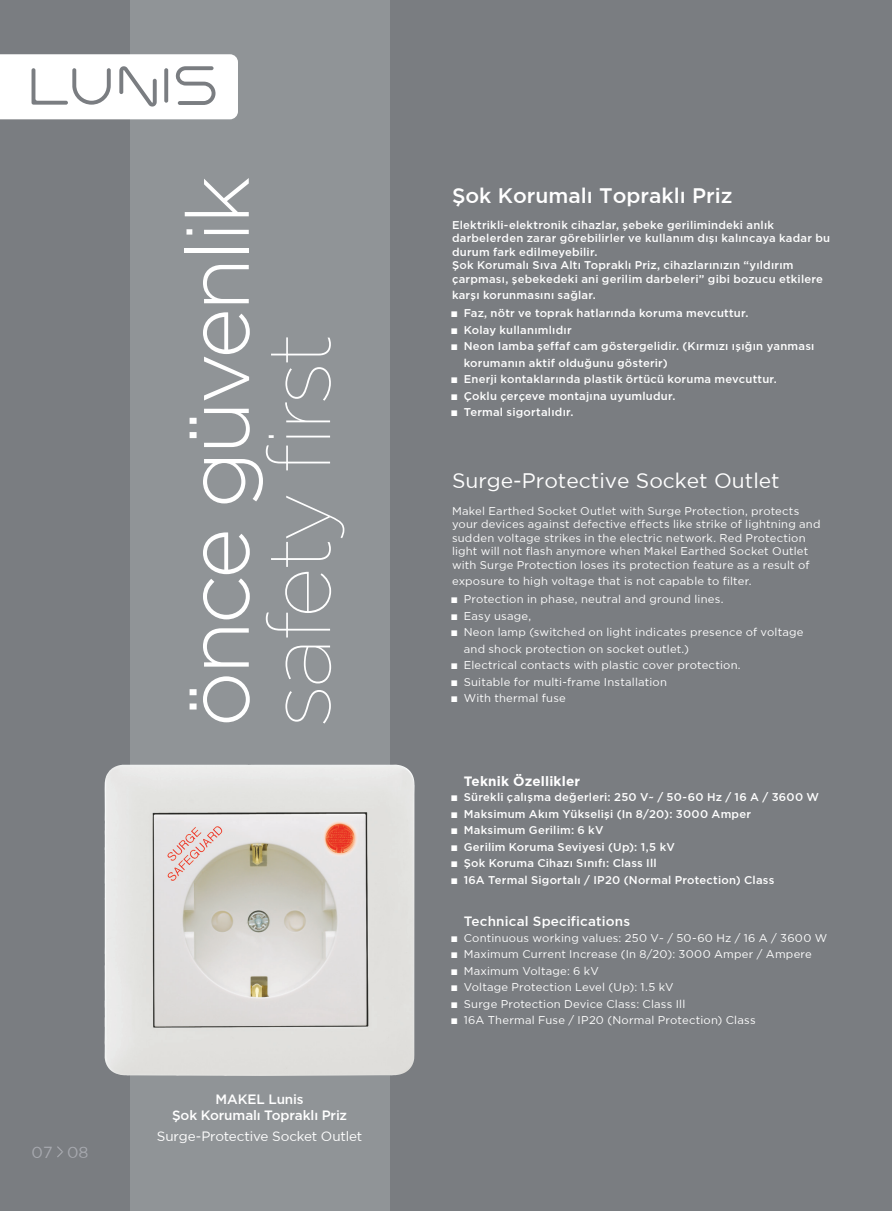
<style>
.page{position:relative;width:892px;height:1211px;background:#7a7d81}
.page>*{position:absolute;margin:0;border:0;box-sizing:border-box;transform-origin:0 0}
.t1{font:300 87.75px "Gotham";letter-spacing:-.04em;color:#fff}
.t2{font:100 87.75px "Gotham";letter-spacing:-.04em;color:#fff}
.t3{font:21px "Gotham TRUN";color:#fff}
.t4{font:500 21px "Gotham TRUN";color:#fff}
.t5{font:16.05px "Gotham TRUN";color:#a7a9af}
.t6{font:500 13.5px/16.2px "Gotham TRUN";letter-spacing:-.005em;color:#fff;text-align:center}
.t7{font:13.5px "Gotham TRUN";letter-spacing:-.015em;color:#fff}
.t8{font:500 13.5px "Gotham TRUN";letter-spacing:.015em;color:#fff}
.t9{font:700 13.5px "Gotham TRUN";letter-spacing:.015em;color:#fff}
.t10{font:11.25px/13.5px "Gotham TRUN";letter-spacing:.02em;color:#fff}
.t11{font:500 11.25px/13.5px "Gotham TRUN";letter-spacing:.02em;color:#fff}
.s1{font-family:"BBY Apex";font-weight:400;font-style:italic}
.s2{font-family:"BBY Apex";font-style:italic}
</style>
<div class="page">
<div style="left:130px;top:0;width:259px;height:1211px;background:#909497"></div>
<img style="left:104px;top:765px;width:296px;height:311px">
<svg style="left:0;top:54px;width:238px;height:65px;background:#f0f0f1"></svg>
<svg style="left:57px;top:1146px;width:6px;height:11px"></svg>
<h1 class="t1" style="left:162px;top:727px;width:554px;rotate:-90deg">önce güvenlik</h1>
<h1 class="t2" style="left:245px;top:727px;width:396px;rotate:-90deg">safety first</h1>
<h3 class="t5" style="left:32px;top:1143px;width:59px">07 08</h3>
<p class="t6" style="left:172px;top:1091px;width:177px">MAKEL Lunis<br>Şok Korumalı Topraklı Priz</p>
<p class="t7" style="left:157px;top:1129px;width:207px">Surge-Protective Socket Outlet</p>
<h2 class="t4" style="left:452px;top:183px;width:282px">Şok Korumalı Topraklı Priz</h2>
<p class="t11" style="left:452px;top:218px;width:380px">Elektrikli-elektronik cihazlar, şebeke gerilimindeki anlık darbelerden zarar görebilirler ve kullanım dışı kalıncaya kadar bu durum fark edilmeyebilir.<br>Şok Korumalı Sıva Altı Topraklı Priz, cihazlarınızın “yıldırım çarpması, şebekedeki ani gerilim darbeleri” gibi bozucu etkilere</p>
<p class="t11" style="left:452px;top:288px;width:145px">karşı korunmasını sağlar.</p>
<p class="t11" style="left:451px;top:306px;width:299px"><span class="s1">▪</span> Faz, nötr ve toprak hatlarında koruma mevcuttur.</p>
<p class="t11" style="left:451px;top:323px;width:122px"><span class="s1">▪</span> Kolay kullanımlıdır</p>
<p class="t11" style="left:464px;top:338px;width:352px;line-height:16.5px;text-indent:-13px"><span class="s1">▪</span> Neon Iamba şeffaf cam göstergelidir. (Kırmızı ışığın yanması korumanın aktif olduğunu gösterir)</p>
<p class="t11" style="left:451px;top:372px;width:327px"><span class="s1">▪</span> Enerji kontaklarında plastik örtücü koruma mevcuttur.</p>
<p class="t11" style="left:451px;top:389px;width:226px"><span class="s1">▪</span> Çoklu çerçeve montajına uyumludur.</p>
<p class="t11" style="left:451px;top:405px;width:124px"><span class="s1">▪</span> Termal sigortalıdır.</p>
<h2 class="t3" style="left:452px;top:469px;width:329px">Surge-Protective Socket Outlet</h2>
<p class="t10" style="left:452px;top:504px;width:370px">Makel Earthed Socket Outlet with Surge Protection, protects your devices against defective effects like strike of lightning and sudden voltage strikes in the electric network. Red Protection light will not flash anymore when Makel Earthed Socket Outlet with Surge Protection loses its protection feature as a result of</p>
<p class="t10" style="left:452px;top:574px;width:301px">exposure to high voltage that is not capable to filter.</p>
<p class="t10" style="left:451px;top:592px;width:274px"><span class="s2">▪</span> Protection in phase, neutral and ground lines.</p>
<p class="t10" style="left:451px;top:609px;width:82px"><span class="s2">▪</span> Easy usage,</p>
<p class="t10" style="left:464px;top:624px;width:341px;line-height:16.5px;text-indent:-13px"><span class="s2">▪</span> Neon lamp (switched on light indicates presence of voltage and shock protection on socket outlet.)</p>
<p class="t10" style="left:451px;top:658px;width:291px"><span class="s2">▪</span> Electrical contacts with plastic cover protection.</p>
<p class="t10" style="left:451px;top:675px;width:218px"><span class="s2">▪</span> Suitable for multi-frame Installation</p>
<p class="t10" style="left:451px;top:691px;width:116px"><span class="s2">▪</span> With thermal fuse</p>
<p class="t9" style="left:464px;top:773px;width:118px">Teknik Özellikler</p>
<p class="t11" style="left:451px;top:790px;width:370px"><span class="s1">▪</span> Sürekli çalışma değerleri: 250 V~ / 50-60 Hz / 16 A / 3600 W</p>
<p class="t11" style="left:451px;top:807px;width:302px"><span class="s1">▪</span> Maksimum Akım Yükselişi (In 8/20): 3000 Amper</p>
<p class="t11" style="left:451px;top:823px;width:154px"><span class="s1">▪</span> Maksimum Gerilim: 6 kV</p>
<p class="t11" style="left:451px;top:840px;width:225px"><span class="s1">▪</span> Gerilim Koruma Seviyesi (Up): 1,5 kV</p>
<p class="t11" style="left:451px;top:856px;width:207px"><span class="s1">▪</span> Şok Koruma Cihazı Sınıfı: Class Ill</p>
<p class="t11" style="left:451px;top:873px;width:325px"><span class="s1">▪</span> 16A Termal Sigortalı / IP20 (Normal Protection) Class</p>
<p class="t8" style="left:464px;top:914px;width:168px">Technical Specifications</p>
<p class="t10" style="left:451px;top:931px;width:378px"><span class="s2">▪</span> Continuous working values: 250 V~ / 50-60 Hz / 16 A / 3600 W</p>
<p class="t10" style="left:451px;top:947px;width:362px"><span class="s2">▪</span> Maximum Current Increase (In 8/20): 3000 Amper / Ampere</p>
<p class="t10" style="left:451px;top:964px;width:149px"><span class="s2">▪</span> Maximum Voltage: 6 kV</p>
<p class="t10" style="left:451px;top:980px;width:224px"><span class="s2">▪</span> Voltage Protection Level (Up): 1.5 kV</p>
<p class="t10" style="left:451px;top:997px;width:236px"><span class="s2">▪</span> Surge Protection Device Class: Class Ill</p>
<p class="t10" style="left:451px;top:1013px;width:306px"><span class="s2">▪</span> 16A Thermal Fuse / IP20 (Normal Protection) Class</p>
</div>
